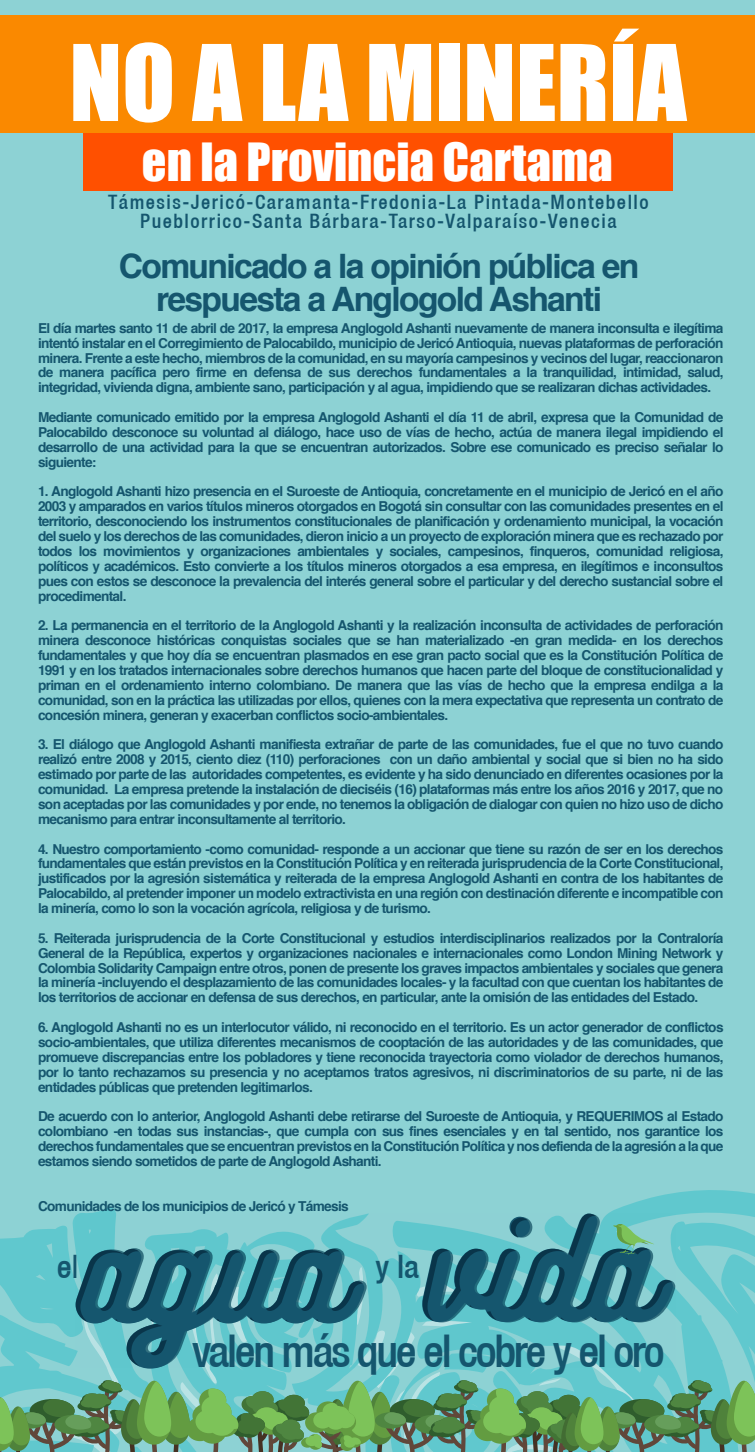
<style>
.page{position:relative;width:755px;height:1452px;background:#8dd2d4}
.page>*{position:absolute;margin:0;border:0;box-sizing:border-box;transform-origin:0 0}
.t1{font:124.86px "Bukhari Script";color:#15566e}
.t2{font:97.39px "Impact";color:#fff}
.t3{font:48.3px "Impact";color:#fff}
.t4{font:500 condensed 45.15px "Helvetica 67";letter-spacing:-.05em;color:#15566e}
.t5{font:700 33.6px/33.2px "Helvetica";letter-spacing:-.05em;color:#15566e;text-align:center}
.t6{font:500 condensed 32.29px "Helvetica 67";color:#15566e}
.t7{font:500 condensed 19.86px/18.8px "Helvetica 67";letter-spacing:.075em;color:#15566e;text-align:center}
.t8{font:700 13.65px/14.9px "Helvetica";letter-spacing:-.05em;color:#15566e;text-align:justify}
</style>
<div class="page">
<svg style="left:628px;top:1190px;width:127px;height:15px;fill:#60c8ce"></svg>
<svg style="left:0;top:1205px;width:755px;height:247px"></svg>
<div style="left:84px;top:78px;width:589px;height:112px;background:#ff5000"></div>
<div style="left:0;top:15px;width:755px;height:118px;background:#fa8900"></div>
<h2 class="t2" style="left:69px;top:7px;width:618px">NO A LA MINERÍA</h2>
<h3 class="t3" style="left:142px;top:124px;width:472px">en la Provincia Cartama</h3>
<h3 class="t7" style="left:108px;top:192px;width:542px">Támesis-Jericó-Caramanta-Fredonia-La Pintada-Montebello<br>Pueblorrico-Santa Bárbara-Tarso-Valparaíso-Venecia</h3>
<h3 class="t5" style="left:119px;top:249px;width:522px">Comunicado a la opinión pública en respuesta a Anglogold Ashanti</h3>
<p class="t8" style="left:38px;top:321px;width:687px">El día martes santo 11 de abril de 2017, la empresa Anglogold Ashanti nuevamente de manera inconsulta e ilegítima intentó instalar en el Corregimiento de Palocabildo, municipio de Jericó Antioquia, nuevas plataformas de perforación minera. Frente a este hecho, miembros de la comunidad, en su mayoría campesinos y vecinos del lugar, reaccionaron de manera pacífica pero firme en defensa de sus derechos fundamentales a la tranquilidad, intimidad, salud, integridad, vivienda digna, ambiente sano, participación y al agua, impidiendo que se realizaran dichas actividades.</p>
<p class="t8" style="left:38px;top:410px;width:687px">Mediante comunicado emitido por la empresa Anglogold Ashanti el día 11 de abril, expresa que la Comunidad de Palocabildo desconoce su voluntad al diálogo, hace uso de vías de hecho, actúa de manera ilegal impidiendo el desarrollo de una actividad para la que se encuentran autorizados. Sobre ese comunicado es preciso señalar lo siguiente:</p>
<p class="t8" style="left:38px;top:484px;width:687px">1. Anglogold Ashanti hizo presencia en el Suroeste de Antioquia, concretamente en el municipio de Jericó en el año 2003 y amparados en varios títulos mineros otorgados en Bogotá sin consultar con las comunidades presentes en el territorio, desconociendo los instrumentos constitucionales de planificación y ordenamiento municipal, la vocación del suelo y los derechos de las comunidades, dieron inicio a un proyecto de exploración minera que es rechazado por todos los movimientos y organizaciones ambientales y sociales, campesinos, finqueros, comunidad religiosa, políticos y académicos. Esto convierte a los títulos mineros otorgados a esa empresa, en ilegítimos e inconsultos pues con estos se desconoce la prevalencia del interés general sobre el particular y del derecho sustancial sobre el procedimental.</p>
<p class="t8" style="left:38px;top:618px;width:687px">2. La permanencia en el territorio de la Anglogold Ashanti y la realización inconsulta de actividades de perforación minera desconoce históricas conquistas sociales que se han materializado -en gran medida- en los derechos fundamentales y que hoy día se encuentran plasmados en ese gran pacto social que es la Constitución Política de 1991 y en los tratados internacionales sobre derechos humanos que hacen parte del bloque de constitucionalidad y priman en el ordenamiento interno colombiano. De manera que las vías de hecho que la empresa endilga a la comunidad, son en la práctica las utilizadas por ellos, quienes con la mera expectativa que representa un contrato de concesión minera, generan y exacerban conflictos socio-ambientales.</p>
<p class="t8" style="left:38px;top:737px;width:687px">3. El diálogo que Anglogold Ashanti manifiesta extrañar de parte de las comunidades, fue el que no tuvo cuando realizó entre 2008 y 2015, ciento diez (110) perforaciones con un daño ambiental y social que si bien no ha sido estimado por parte de las autoridades competentes, es evidente y ha sido denunciado en diferentes ocasiones por la comunidad. La empresa pretende la instalación de dieciséis (16) plataformas más entre los años 2016 y 2017, que no son aceptadas por las comunidades y por ende, no tenemos la obligación de dialogar con quien no hizo uso de dicho mecanismo para entrar inconsultamente al territorio.</p>
<p class="t8" style="left:38px;top:841px;width:687px">4. Nuestro comportamiento -como comunidad- responde a un accionar que tiene su razón de ser en los derechos fundamentales que están previstos en la Constitución Política y en reiterada jurisprudencia de la Corte Constitucional, justificados por la agresión sistemática y reiterada de la empresa Anglogold Ashanti en contra de los habitantes de Palocabildo, al pretender imponer un modelo extractivista en una región con destinación diferente e incompatible con la minería, como lo son la vocación agrícola, religiosa y de turismo.</p>
<p class="t8" style="left:38px;top:930px;width:687px">5. Reiterada jurisprudencia de la Corte Constitucional y estudios interdisciplinarios realizados por la Contraloría General de la República, expertos y organizaciones nacionales e internacionales como London Mining Network y Colombia Solidarity Campaign entre otros, ponen de presente los graves impactos ambientales y sociales que genera la minería -incluyendo el desplazamiento de las comunidades locales- y la facultad con que cuentan los habitantes de los territorios de accionar en defensa de sus derechos, en particular, ante la omisión de las entidades del Estado.</p>
<p class="t8" style="left:38px;top:1020px;width:687px">6. Anglogold Ashanti no es un interlocutor válido, ni reconocido en el territorio. Es un actor generador de conflictos socio-ambientales, que utiliza diferentes mecanismos de cooptación de las autoridades y de las comunidades, que promueve discrepancias entre los pobladores y tiene reconocida trayectoria como violador de derechos humanos, por lo tanto rechazamos su presencia y no aceptamos tratos agresivos, ni discriminatorios de su parte, ni de las entidades públicas que pretenden legitimarlos.</p>
<p class="t8" style="left:38px;top:1109px;width:687px">De acuerdo con lo anterior, Anglogold Ashanti debe retirarse del Suroeste de Antioquia, y REQUERIMOS al Estado colombiano -en todas sus instancias-, que cumpla con sus fines esenciales y en tal sentido, nos garantice los derechos fundamentales que se encuentran previstos en la Constitución Política y nos defienda de la agresión a la que estamos siendo sometidos de parte de Anglogold Ashanti.</p>
<p class="t8" style="left:38px;top:1198px;width:312px">Comunidades de los municipios de Jericó y Támesis</p>
<h1 class="t1" style="left:421px;top:1205px;width:233px">vida</h1>
<h3 class="t4" style="left:192px;top:1323px;width:474px">valen más que el cobre y el oro</h3>
<h1 class="t1" style="left:78px;top:1207px;width:268px">agua</h1>
<h3 class="t6" style="left:57px;top:1247px;width:24px">el</h3>
<h3 class="t6" style="left:375px;top:1247px;width:45px">y la</h3>
</div>
